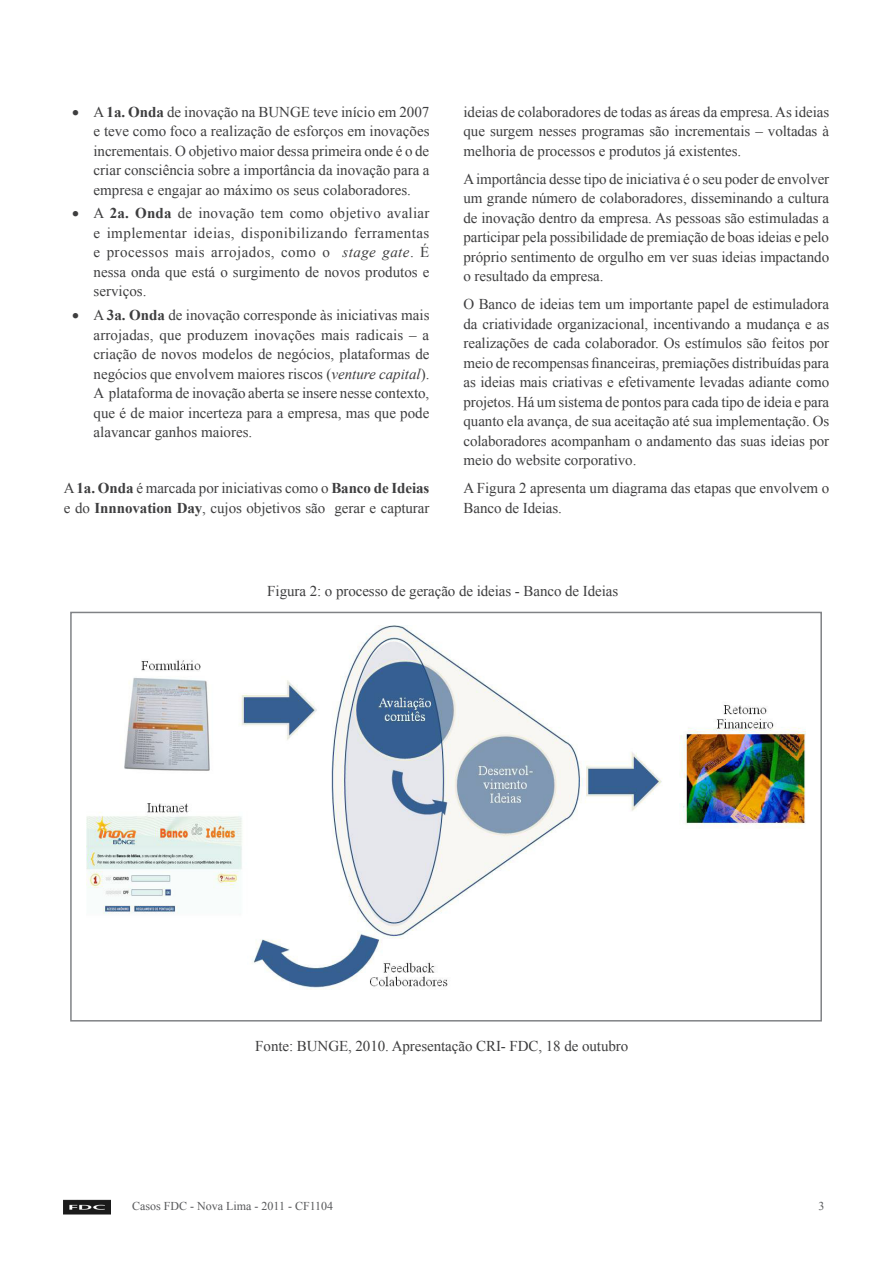
<style>
.page{position:relative;width:893px;height:1263px;background:#fff}
.page>*{position:absolute;margin:0;border:0;box-sizing:border-box;transform-origin:0 0}
.Corpo_do_texto{font:15px/19.5px "Times New Roman";letter-spacing:-.005em;color:#3e3e3f;text-align:justify}
.marcador_1{font:15px/19.5px "Times New Roman";color:#3e3e3f;text-align:justify}
.Legenda__fig__e_tabe{font:12px "Times New Roman";color:#57585a}
.s1{font-weight:700}
.s2{font-style:italic}
</style>
<div class="page">
<img style="left:64px;top:1199px;width:46px;height:15px">
<img style="left:86px;top:625px;width:720px;height:365px">
<div style="left:70px;top:612px;width:752px;height:409px;border:2px solid #808285"></div>
<p class="marcador_1" style="left:94px;top:102px;width:337px;text-indent:-21px">• A <span class="s1">1a. Onda</span> de inovação na BUNGE teve início em 2007 e teve como foco a realização de esforços em inovações incrementais. O objetivo maior dessa primeira onde é o de criar consciência sobre a importância da inovação para a empresa e engajar ao máximo os seus colaboradores.</p>
<p class="marcador_1" style="left:94px;top:203px;width:337px;text-indent:-21px">• A <span class="s1">2a. Onda</span> de inovação tem como objetivo avaliar e implementar ideias, disponibilizando ferramentas e processos mais arrojados, como o <span class="s2">stage gate</span>. É nessa onda que está o surgimento de novos produtos e serviços.</p>
<p class="marcador_1" style="left:94px;top:305px;width:337px;text-indent:-21px">• A <span class="s1">3a. Onda</span> de inovação corresponde às iniciativas mais arrojadas, que produzem inovações mais radicais – a criação de novos modelos de negócios, plataformas de negócios que envolvem maiores riscos (<span class="s2">venture capital</span>).<br>A plataforma de inovação aberta se insere nesse contexto, que é de maior incerteza para a empresa, mas que pode alavancar ganhos maiores.</p>
<p class="Corpo_do_texto" style="left:64px;top:478px;width:367px">A <span class="s1">1a. Onda</span> é marcada por iniciativas como o <span class="s1">Banco de Ideias </span>e do <span class="s1">Innnovation Day</span>, cujos objetivos são gerar e capturar</p>
<p class="Corpo_do_texto" style="left:463px;top:102px;width:367px">ideias de colaboradores de todas as áreas da empresa. As ideias que surgem nesses programas são incrementais – voltadas à melhoria de processos e produtos já existentes.</p>
<p class="Corpo_do_texto" style="left:463px;top:169px;width:367px">A importância desse tipo de iniciativa é o seu poder de envolver um grande número de colaboradores, disseminando a cultura de inovação dentro da empresa. As pessoas são estimuladas a participar pela possibilidade de premiação de boas ideias e pelo próprio sentimento de orgulho em ver suas ideias impactando o resultado da empresa.</p>
<p class="Corpo_do_texto" style="left:463px;top:294px;width:367px">O Banco de ideias tem um importante papel de estimuladora da criatividade organizacional, incentivando a mudança e as realizações de cada colaborador. Os estímulos são feitos por meio de recompensas financeiras, premiações distribuídas para as ideias mais criativas e efetivamente levadas adiante como projetos. Há um sistema de pontos para cada tipo de ideia e para quanto ela avança, de sua aceitação até sua implementação. Os colaboradores acompanham o andamento das suas ideias por meio do website corporativo.</p>
<p class="Corpo_do_texto" style="left:463px;top:478px;width:367px">A Figura 2 apresenta um diagrama das etapas que envolvem o<br>Banco de Ideias.</p>
<p class="Corpo_do_texto" style="left:267px;top:581px;width:352px">Figura 2: o processo de geração de ideias - Banco de Ideias</p>
<p class="Corpo_do_texto" style="left:255px;top:1036px;width:374px">Fonte: BUNGE, 2010. Apresentação CRI- FDC, 18 de outubro</p>
<p class="Legenda__fig__e_tabe" style="left:132px;top:1198px;width:203px">Casos FDC - Nova Lima - 2011 - CF1104</p>
<p class="Legenda__fig__e_tabe" style="left:818px;top:1198px;width:7px">3</p>
</div>
